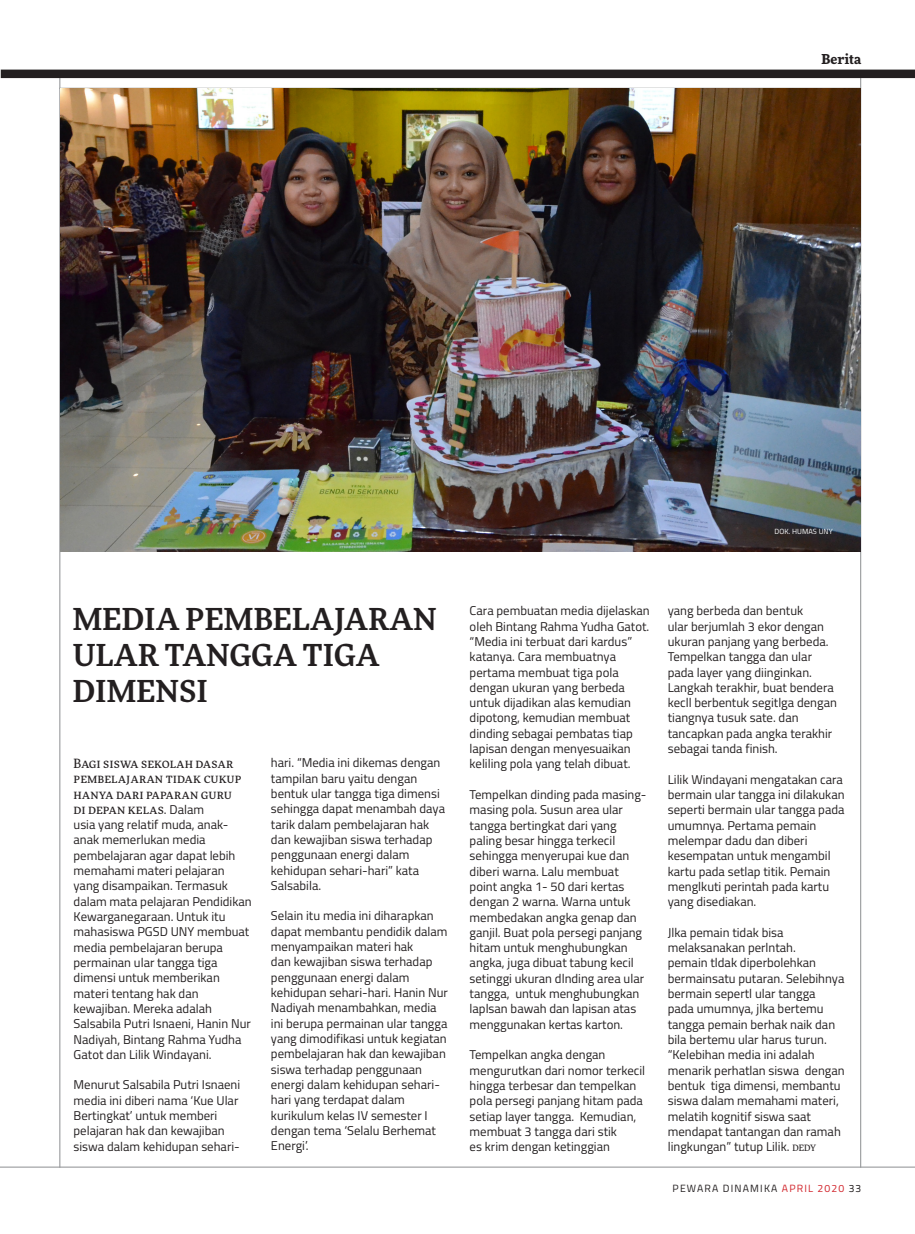
<style>
.page{position:relative;width:915px;height:1234px;background:#fff}
.page>*{position:absolute;margin:0;border:0;box-sizing:border-box;transform-origin:0 0}
.t1{font:500 30px/36px "More Pro";letter-spacing:.01em;color:#231f20}
.t2{font:700 13.5px "More Pro";color:#231f20}
.bt_2{font:12.75px/15.3px "Titillium";color:#231f20}
.t3{font:10.5px "Titillium";letter-spacing:.11em;color:#231f20}
.t4{font:7.5px "Titillium";letter-spacing:.01em;color:#fff}
.s1{font-family:"More Pro"}
.s2{font-family:"More Pro";font-size:8.7px}
.s3{color:#d1232a}
.s4{font-family:"Titillium Text 22 L"}
</style>
<div class="page">
<hr style="left:59px;top:74px;width:1px;height:1093px;background:#939598">
<hr style="left:859px;top:74px;width:1px;height:1093px;background:#939598">
<hr style="left:59px;top:88px;width:800px;height:1px;background:#939598">
<hr style="left:0;top:1166px;width:914px;height:1px;background:#939598">
<div style="left:1px;top:70px;width:913px;height:8px;background:#231f20"></div>
<img style="left:60px;top:89px;width:799px;height:462px">
<p class="t2" style="left:821px;top:49px;width:41px">Berita</p>
<p class="t4" style="left:774px;top:526px;width:60px">DOK. HUMAS UNY</p>
<p class="t1" style="left:73px;top:598px;width:365px">MEDIA PEMBELAJARAN<br>ULAR TANGGA TIGA<br>DIMENSI</p>
<p class="bt_2" style="left:74px;top:755px;width:179px"><span class="s1">Bagi siswa sekolah dasar pembelajaran tidak cukup hanya dari paparan guru<br>di depan kelas</span>. Dalam<br>usia yang relatif muda, anak&shy;anak memerlukan media pembelajaran agar dapat lebih memahami materi pelajaran yang disampaikan. Termasuk dalam mata pelajaran Pendidikan<br>Kewarganegaraan. Untuk itu mahasiswa PGSD UNY membuat media pembelajaran berupa permainan ular tangga tiga dimensi untuk memberikan materi tentang hak dan kewajiban. Mereka adalah<br>Salsabila Putri Isnaeni, Hanin Nur<br>Nadiyah, Bintang Rahma Yudha<br>Gatot dan Lilik Windayani.</p>
<p class="bt_2" style="left:74px;top:1076px;width:168px">Menurut Salsabila Putri Isnaeni media ini diberi nama ‘Kue Ular<br>Bertingkat’ untuk memberi pelajaran hak dan kewajiban siswa dalam kehidupan sehari-</p>
<p class="bt_2" style="left:271px;top:754px;width:175px">hari. “Media ini dikemas dengan tampilan baru yaitu dengan bentuk ular tangga tiga dimensi sehingga dapat menambah daya tarik dalam pembelajaran hak dan kewajiban siswa terhadap penggunaan energi dalam kehidupan sehari-hari” kata<br>Salsabila.</p>
<p class="bt_2" style="left:271px;top:907px;width:178px">Selain itu media ini diharapkan dapat membantu pendidik dalam menyampaikan materi hak<br>dan kewajiban siswa terhadap penggunaan energi dalam kehidupan sehari-hari. Hanin Nur<br>Nadiyah menambahkan, media ini berupa permainan ular tangga yang dimodifikasi untuk kegiatan pembelajaran hak dan kewajiban siswa terhadap penggunaan energi dalam kehidupan sehari&shy;hari yang terdapat dalam kurikulum kelas IV semester I dengan tema ‘Selalu Berhemat<br>Energi’.</p>
<p class="bt_2" style="left:469px;top:602px;width:181px">Cara pembuatan media dijelaskan oleh Bintang Rahma Yudha Gatot. “Media ini terbuat dari kardus” katanya. Cara membuatnya pertama membuat tiga pola dengan ukuran yang berbeda untuk dijadikan alas kemudian dipotong, kemudian membuat dinding sebagai pembatas tiap lapisan dengan menyesuaikan keliling pola yang telah dibuat.</p>
<p class="bt_2" style="left:469px;top:786px;width:178px">Tempelkan dinding pada masing&shy;masing pola. Susun area ular tangga bertingkat dari yang paling besar hingga terkecil sehingga menyerupai kue dan diberi warna. Lalu membuat point angka 1- 50 dari kertas dengan 2 warna. Warna untuk membedakan angka genap dan ganjil. Buat pola persegi panjang hitam untuk menghubungkan angka, juga dibuat tabung kecil setinggi ukuran dlnding area ular tangga, untuk menghubungkan laplsan bawah dan lapisan atas menggunakan kertas karton.</p>
<p class="bt_2" style="left:469px;top:1046px;width:177px">Tempelkan angka dengan mengurutkan dari nomor terkecil hingga terbesar dan tempelkan pola persegi panjang hitam pada setiap layer tangga. Kemudian, membuat 3 tangga dari stik<br>es krim dengan ketinggian</p>
<p class="bt_2" style="left:667px;top:602px;width:171px">yang berbeda dan bentuk<br>ular berjumlah 3 ekor dengan ukuran panjang yang berbeda.<br>Tempelkan tangga dan ular pada layer yang diinginkan.<br>Langkah terakhir, buat bendera kecll berbentuk segitlga dengan tiangnya tusuk sate. dan tancapkan pada angka terakhir sebagai tanda finish.</p>
<p class="bt_2" style="left:667px;top:770px;width:178px">Lilik Windayani mengatakan cara bermain ular tangga ini dilakukan seperti bermain ular tangga pada umumnya. Pertama pemain melempar dadu dan diberi kesempatan untuk mengambil kartu pada setlap titik. Pemain menglkuti perintah pada kartu yang disediakan.</p>
<p class="bt_2" style="left:667px;top:923px;width:178px">Jlka pemain tidak bisa melaksanakan perlntah.<br>pemain tldak diperbolehkan bermainsatu putaran. Selebihnya bermain sepertl ular tangga pada umumnya, jlka bertemu tangga pemain berhak naik dan bila bertemu ular harus turun. “Kelebihan media ini adalah menarik perhatlan siswa dengan bentuk tiga dimensi, membantu siswa dalam memahami materi, melatih kognitif siswa saat mendapat tantangan dan ramah lingkungan” tutup Lilik. <span class="s2">DEDY</span></p>
<p class="t3" style="left:672px;top:1180px;width:190px">PEWARA DINAMIKA <span class="s3">APRIL 2020</span> <span class="s4">33</span></p>
</div>
